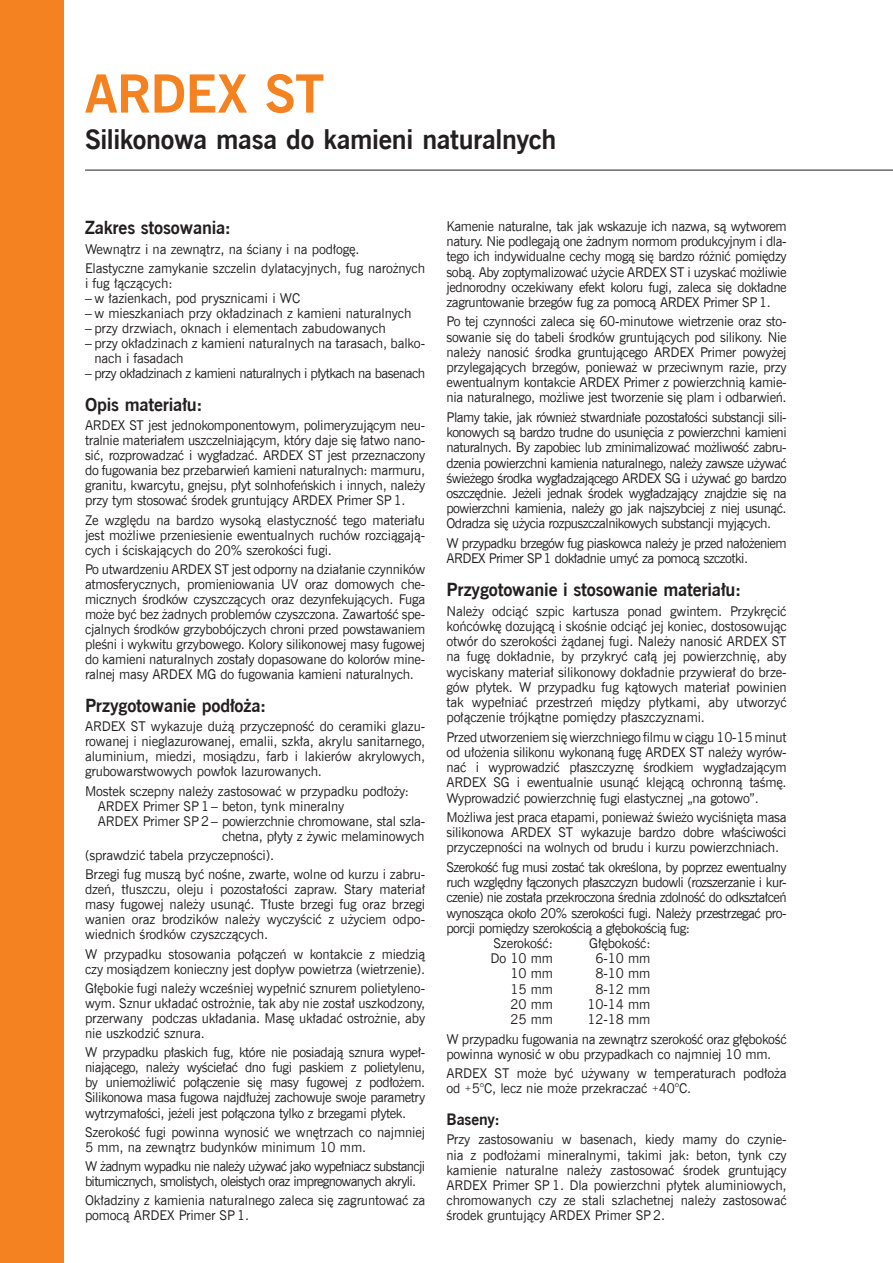
<style>
.page{position:relative;width:893px;height:1263px;background:#fff}
.page>*{position:absolute;margin:0;border:0;box-sizing:border-box;transform-origin:0 0}
.t1{font:700 52.5px "News Goth EU";letter-spacing:-.015em;color:#f58220}
.t2{font:700 27px "News Goth EU";letter-spacing:-.015em;color:#231f20}
.t3{font:700 18px "News Goth EU";letter-spacing:-.01em;color:#231f20}
.t4{font:700 15.75px "News Goth EU";letter-spacing:-.01em;color:#231f20}
.t5{font:13.5px/15.1px "News Goth EU";letter-spacing:-.01em;color:#231f20;text-align:justify}
.t6{font:13.5px/15.1px "News Goth EU";letter-spacing:-.04em;color:#231f20}
.t7{font:13.5px/15px "News Goth EU";letter-spacing:-.05em;color:#231f20}
</style>
<div class="page">
<div style="left:0;top:0;width:64px;height:1263px;background:#f58220"></div>
<hr style="left:85px;top:170px;width:808px;height:1px;background:#231f20">
<h1 class="t1" style="left:85px;top:61px;width:241px">ARDEX ST</h1>
<h2 class="t2" style="left:85px;top:122px;width:473px">Silikonowa masa do kamieni naturalnych</h2>
<h3 class="t3" style="left:85px;top:216px;width:148px">Zakres stosowania:</h3>
<p class="t5" style="left:85px;top:239px;width:342px;line-height:19.4px">Wewnątrz i na zewnątrz, na ściany i na podłogę.<br>Elastyczne zamykanie szczelin dylatacyjnych, fug narożnych</p>
<p class="t5" style="left:85px;top:276px;width:89px">i fug łączących:</p>
<p class="t5" style="left:85px;top:291px;width:217px">– w łazienkach, pod prysznicami i WC</p>
<p class="t5" style="left:85px;top:306px;width:328px">– w mieszkaniach przy okładzinach z kamieni naturalnych</p>
<p class="t5" style="left:85px;top:321px;width:302px">– przy drzwiach, oknach i elementach zabudowanych</p>
<p class="t5" style="left:94px;top:336px;width:332px;text-indent:-9px">– przy okładzinach z kamieni naturalnych na tarasach, balko&shy;nach i fasadach</p>
<p class="t6" style="left:85px;top:366px;width:342px">– przy okładzinach z kamieni naturalnych i płytkach na basenach</p>
<h3 class="t3" style="left:85px;top:393px;width:119px">Opis materiału:</h3>
<p class="t5" style="left:85px;top:418px;width:342px">ARDEX ST jest jednokomponentowym, polimeryzującym neu&shy;tralnie materiałem uszczelniającym, który daje się łatwo nano&shy;sić, rozprowadzać i wygładzać. ARDEX ST jest przeznaczony do fugowania bez przebarwień kamieni naturalnych: marmuru, granitu, kwarcytu, gnejsu, płyt solnhofeńskich i innych, należy przy tym stosować środek gruntujący ARDEX Primer SP1.</p>
<p class="t5" style="left:85px;top:513px;width:342px">Ze względu na bardzo wysoką elastyczność tego materiału jest możliwe przeniesienie ewentualnych ruchów rozciągają&shy;cych i ściskających do 20% szerokości fugi.</p>
<p class="t5" style="left:85px;top:562px;width:342px">Po utwardzeniu ARDEX ST jest odporny na działanie czynników atmosferycznych, promieniowania UV oraz domowych che&shy;micznych środków czyszczących oraz dezynfekujących. Fuga może być bez żadnych problemów czyszczona. Zawartość spe&shy;cjalnych środków grzybobójczych chroni przed powstawaniem pleśni i wykwitu grzybowego. Kolory silikonowej masy fugowej do kamieni naturalnych zostały dopasowane do kolorów mine&shy;ralnej masy ARDEX MG do fugowania kamieni naturalnych.</p>
<h3 class="t3" style="left:85px;top:694px;width:183px">Przygotowanie podłoża:</h3>
<p class="t5" style="left:85px;top:719px;width:342px">ARDEX ST wykazuje dużą przyczepność do ceramiki glazu&shy;rowanej i nieglazurowanej, emalii, szkła, akrylu sanitarnego, aluminium, miedzi, mosiądzu, farb i lakierów akrylowych, grubowarstwowych powłok lazurowanych.</p>
<p class="t5" style="left:85px;top:784px;width:325px">Mostek sczepny należy zastosować w przypadku podłoży:</p>
<p class="t5" style="left:98px;top:799px;width:248px">ARDEX Primer SP 1– beton, tynk mineralny</p>
<p class="t5" style="left:98px;top:814px;width:329px">ARDEX Primer SP 2– powierzchnie chromowane, stal szla-</p>
<p class="t5" style="left:222px;top:829px;width:204px">chetna, płyty z żywic melaminowych</p>
<p class="t5" style="left:85px;top:846px;width:342px;line-height:19.4px">(sprawdzić tabela przyczepności).<br>Brzegi fug muszą być nośne, zwarte, wolne od kurzu i zabru-</p>
<p class="t5" style="left:85px;top:882px;width:342px">dzeń, tłuszczu, oleju i pozostałości zapraw. Stary materiał masy fugowej należy usunąć. Tłuste brzegi fug oraz brzegi wanien oraz brodzików należy wyczyścić z użyciem odpo&shy;wiednich środków czyszczących.</p>
<p class="t5" style="left:85px;top:947px;width:342px">W przypadku stosowania połączeń w kontakcie z miedzią czy mosiądzem konieczny jest dopływ powietrza (wietrzenie).</p>
<p class="t5" style="left:85px;top:981px;width:342px">Głębokie fugi należy wcześniej wypełnić sznurem polietyleno&shy;wym. Sznur układać ostrożnie, tak aby nie został uszkodzony, przerwany podczas układania. Masę układać ostrożnie, aby nie uszkodzić sznura.</p>
<p class="t5" style="left:85px;top:1045px;width:342px">W przypadku płaskich fug, które nie posiadają sznura wypeł&shy;niającego, należy wyściełać dno fugi paskiem z polietylenu, by uniemożliwić połączenie się masy fugowej z podłożem.<br>Silikonowa masa fugowa najdłużej zachowuje swoje parametry wytrzymałości, jeżeli jest połączona tylko z brzegami płytek.</p>
<p class="t5" style="left:85px;top:1125px;width:342px">Szerokość fugi powinna wynosić we wnętrzach co najmniej<br>5 mm, na zewnątrz budynków minimum 10 mm.</p>
<p class="t7" style="left:85px;top:1159px;width:342px">W żadnym wypadku nie należy używać jako wypełniacz substancji bitumicznych, smolistych, oleistych oraz impregnowanych akryli.</p>
<p class="t5" style="left:85px;top:1193px;width:342px">Okładziny z kamienia naturalnego zaleca się zagruntować za pomocą ARDEX Primer SP 1.</p>
<p class="t5" style="left:446px;top:219px;width:342px">Kamenie naturalne, tak jak wskazuje ich nazwa, są wytworem natury. Nie podlegają one żadnym normom produkcyjnym i dla&shy;tego ich indywidualne cechy mogą się bardzo różnić pomiędzy sobą. Aby zoptymalizować użycie ARDEX ST i uzyskać możliwie jednorodny oczekiwany efekt koloru fugi, zaleca się dokładne zagruntowanie brzegów fug za pomocą ARDEX Primer SP1.</p>
<p class="t5" style="left:446px;top:314px;width:342px">Po tej czynności zaleca się 60‑minutowe wietrzenie oraz sto&shy;sowanie się do tabeli środków gruntujących pod silikony. Nie należy nanosić środka gruntującego ARDEX Primer powyżej przylegających brzegów, ponieważ w przeciwnym razie, przy ewentualnym kontakcie ARDEX Primer z powierzchnią kamie&shy;nia naturalnego, możliwe jest tworzenie się plam i odbarwień.</p>
<p class="t5" style="left:446px;top:410px;width:342px">Plamy takie, jak również stwardniałe pozostałości substancji sili&shy;konowych są bardzo trudne do usunięcia z powierzchni kamieni naturalnych. By zapobiec lub zminimalizować możliwość zabru&shy;dzenia powierzchni kamienia naturalnego, należy zawsze używać świeżego środka wygładzającego ARDEX SG i używać go bardzo oszczędnie. Jeżeli jednak środek wygładzający znajdzie się na powierzchni kamienia, należy go jak najszybciej z niej usunąć.<br>Odradza się użycia rozpuszczalnikowych substancji myjących.</p>
<p class="t6" style="left:446px;top:536px;width:342px">W przypadku brzegów fug piaskowca należy je przed nałożeniem<br>ARDEX Primer SP1 dokładnie umyć za pomocą szczotki.</p>
<h3 class="t3" style="left:446px;top:578px;width:296px">Przygotowanie i stosowanie materiału:</h3>
<p class="t5" style="left:446px;top:604px;width:342px">Należy odciąć szpic kartusza ponad gwintem. Przykręcić końcówkę dozującą i skośnie odciąć jej koniec, dostosowując otwór do szerokości żądanej fugi. Należy nanosić ARDEX ST na fugę dokładnie, by przykryć całą jej powierzchnię, aby wyciskany materiał silikonowy dokładnie przywierał do brze&shy;gów płytek. W przypadku fug kątowych materiał powinien tak wypełniać przestrzeń między płytkami, aby utworzyć połączenie trójkątne pomiędzy płaszczyznami.</p>
<p class="t5" style="left:446px;top:730px;width:342px">Przed utworzeniem się wierzchniego filmu w ciągu 10‑15 minut od ułożenia silikonu wykonaną fugę ARDEX ST należy wyrów&shy;nać i wyprowadzić płaszczyznę środkiem wygładzającym ARDEX SG i ewentualnie usunąć klejącą ochronną taśmę.<br>Wyprowadzić powierzchnię fugi elastycznej „na gotowo”.</p>
<p class="t5" style="left:446px;top:810px;width:342px">Możliwa jest praca etapami, ponieważ świeżo wyciśnięta masa silikonowa ARDEX ST wykazuje bardzo dobre właściwości przyczepności na wolnych od brudu i kurzu powierzchniach.</p>
<p class="t6" style="left:446px;top:860px;width:342px">Szerokość fug musi zostać tak określona, by poprzez ewentualny</p>
<p class="t6" style="left:446px;top:875px;width:342px">ruch względny łączonych płaszczyzn budowli (rozszerzanie i kur-</p>
<p class="t6" style="left:446px;top:890px;width:342px">czenie) nie została przekroczona średnia zdolność do odkształceń</p>
<p class="t6" style="left:446px;top:905px;width:342px">wynosząca około 20% szerokości fugi. Należy przestrzegać pro-</p>
<p class="t6" style="left:446px;top:921px;width:245px">porcji pomiędzy szerokością a głębokością fug:</p>
<p class="t5" style="left:493px;top:936px;width:61px">Szerokość:</p>
<p class="t5" style="left:589px;top:936px;width:63px">Głębokość:</p>
<p class="t5" style="left:490px;top:951px;width:64px">Do 10 mm</p>
<p class="t5" style="left:596px;top:951px;width:56px">6‑10 mm</p>
<p class="t5" style="left:510px;top:966px;width:44px">10 mm</p>
<p class="t5" style="left:596px;top:966px;width:56px">8‑10 mm</p>
<p class="t5" style="left:510px;top:981px;width:44px">15 mm</p>
<p class="t5" style="left:596px;top:981px;width:56px">8‑12 mm</p>
<p class="t5" style="left:510px;top:997px;width:44px">20 mm</p>
<p class="t5" style="left:588px;top:997px;width:64px">10‑14 mm</p>
<p class="t5" style="left:510px;top:1012px;width:44px">25 mm</p>
<p class="t5" style="left:446px;top:1010px;width:342px;line-height:19.5px;text-align:center">12‑18 mm<br>W przypadku fugowania na zewnątrz szerokość oraz głębokość</p>
<p class="t5" style="left:446px;top:1044px;width:342px;line-height:19.5px">powinna wynosić w obu przypadkach co najmniej 10 mm.<br>ARDEX ST może być używany w temperaturach podłoża</p>
<p class="t5" style="left:446px;top:1081px;width:246px">od <sup>+</sup>5°C, lecz nie może przekraczać <sup>+</sup>40°C.</p>
<p class="t4" style="left:446px;top:1109px;width:55px">Baseny:</p>
<p class="t5" style="left:446px;top:1132px;width:342px">Przy zastosowaniu w basenach, kiedy mamy do czynie&shy;nia z podłożami mineralnymi, takimi jak: beton, tynk czy kamienie naturalne należy zastosować środek gruntujący ARDEX Primer SP 1. Dla powierzchni płytek aluminiowych, chromowanych czy ze stali szlachetnej należy zastosować środek gruntujący ARDEX Primer SP 2.</p>
</div>
